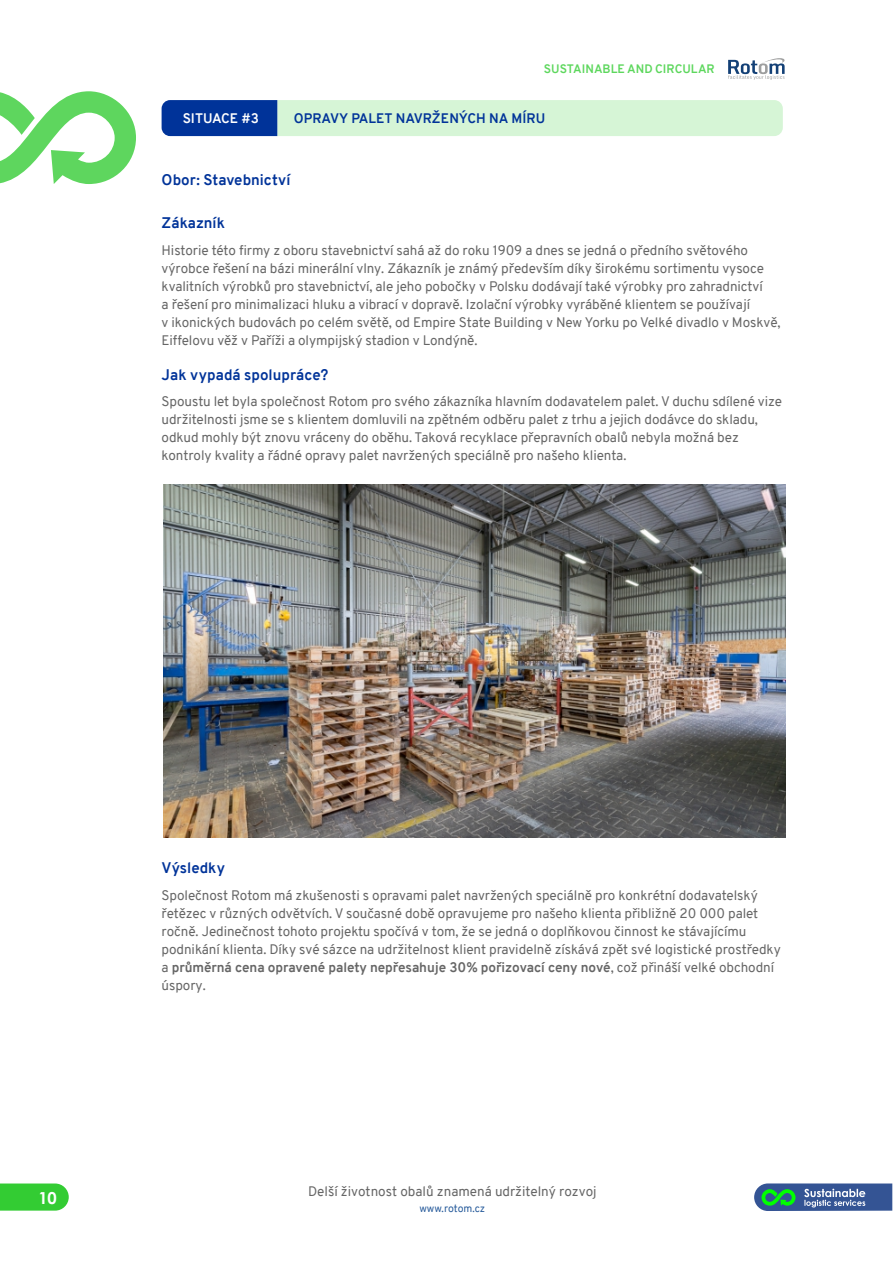
<style>
.page{position:relative;width:893px;height:1263px;background:#fff}
.page>*{position:absolute;margin:0;border:0;box-sizing:border-box;transform-origin:0 0}
.t1{font:700 16.5px "Century Gothic";color:#fff}
.t2{font:700 15px "Overpass";color:#039}
.t3{font:13.5px/18px "Overpass";letter-spacing:-.005em;color:#666}
.t4{font:700 13.5px "Overpass";letter-spacing:.005em;color:#039}
.t5{font:700 13.5px "Overpass";color:#fff}
.t6{font:700 12px "Overpass";color:#5dd75d}
.t7{font:10.5px "Overpass";color:#275b9b}
.s1{font-weight:700}
</style>
<div class="page">
<svg style="left:0;top:91px;width:136px;height:93px"></svg>
<svg style="left:0;top:1183px;width:69px;height:27px;background:#3fcf3f"></svg>
<svg style="left:754px;top:1183px;width:138px;height:28px;background:#4b7897"></svg>
<svg style="left:728px;top:58px;width:57px;height:22px"></svg>
<svg style="left:162px;top:100px;width:621px;height:36px;background:#aed1ca"></svg>
<img style="left:164px;top:485px;width:621px;height:353px">
<p class="t6" style="left:544px;top:61px;width:172px">SUSTAINABLE AND CIRCULAR</p>
<p class="t5" style="left:183px;top:108px;width:78px">SITUACE #3</p>
<p class="t4" style="left:294px;top:108px;width:253px">OPRAVY PALET NAVRŽENÝCH NA MÍRU</p>
<p class="t2" style="left:162px;top:169px;width:130px">Obor: Stavebnictví</p>
<p class="t2" style="left:162px;top:212px;width:65px">Zákazník</p>
<p class="t3" style="left:162px;top:241px;width:621px">Historie této firmy z oboru stavebnictví sahá až do roku 1909 a dnes se jedná o předního světového výrobce řešení na bázi minerální vlny. Zákazník je známý především díky širokému sortimentu vysoce kvalitních výrobků pro stavebnictví, ale jeho pobočky v Polsku dodávají také výrobky pro zahradnictví<br>a řešení pro minimalizaci hluku a vibrací v dopravě. Izolační výrobky vyráběné klientem se používají<br>v ikonických budovách po celém světě, od Empire State Building v New Yorku po Velké divadlo v Moskvě, Eiffelovu věž v Paříži a olympijský stadion v Londýně.</p>
<p class="t2" style="left:162px;top:364px;width:168px">Jak vypadá spolupráce?</p>
<p class="t3" style="left:162px;top:393px;width:622px">Spoustu let byla společnost Rotom pro svého zákazníka hlavním dodavatelem palet. V duchu sdílené vize udržitelnosti jsme se s klientem domluvili na zpětném odběru palet z trhu a jejich dodávce do skladu, odkud mohly být znovu vráceny do oběhu. Taková recyklace přepravních obalů nebyla možná bez kontroly kvality a řádné opravy palet navržených speciálně pro našeho klienta.</p>
<p class="t1" style="left:38px;top:1185px;width:20px">10</p>
<p class="t2" style="left:162px;top:857px;width:65px">Výsledky</p>
<p class="t3" style="left:162px;top:886px;width:621px">Společnost Rotom má zkušenosti s opravami palet navržených speciálně pro konkrétní dodavatelský řetězec v různých odvětvích. V současné době opravujeme pro našeho klienta přibližně 20 000 palet ročně. Jedinečnost tohoto projektu spočívá v tom, že se jedná o doplňkovou činnost ke stávajícímu podnikání klienta. Díky své sázce na udržitelnost klient pravidelně získává zpět své logistické prostředky a <span class="s1">průměrná cena opravené palety nepřesahuje 30% pořizovací ceny nové</span>, což přináší velké obchodní úspory.</p>
<p class="t3" style="left:308px;top:1182px;width:290px">Delší životnost obalů znamená udržitelný rozvoj</p>
<p class="t7" style="left:419px;top:1200px;width:67px">www.rotom.cz</p>
</div>
